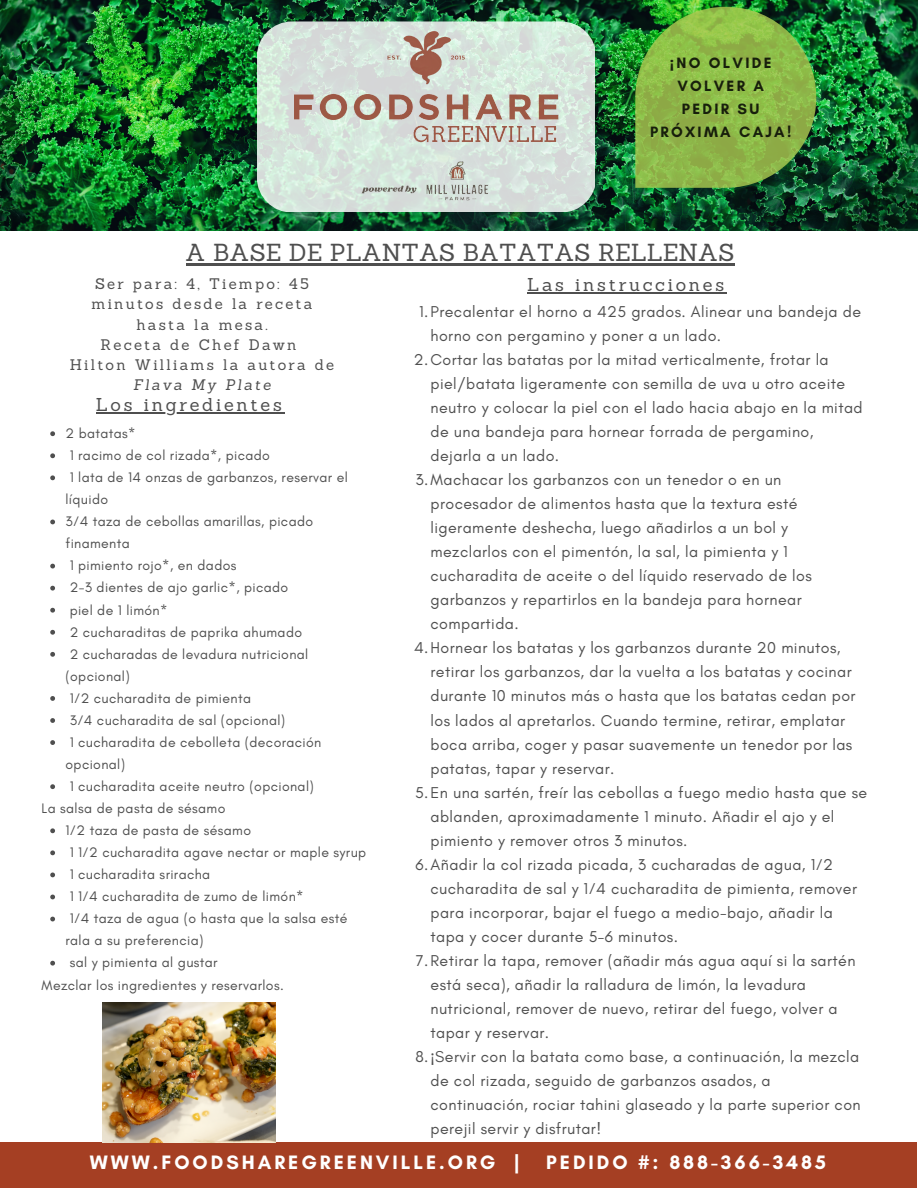
<style>
.page{position:relative;width:918px;height:1188px;background:#fff}
.page>*{position:absolute;margin:0;border:0;box-sizing:border-box;transform-origin:0 0}
.t1{font:24px "Sanchez";color:#4f4f4f}
.t2{font:700 19.8px "Glacial Indifference";letter-spacing:.15em;color:#fff}
.t3{font:18.15px "Sanchez";letter-spacing:.15em;color:#4f4f4f}
.t4{font:16.05px "Glacial Indifference";letter-spacing:.025em;color:#4f4f4f}
.t5{font:700 15.3px/22.8px "Glacial Indifference";letter-spacing:.15em;color:#000;text-align:center}
.t6{font:14.85px/20.2px "Sanchez";letter-spacing:.15em;color:#4f4f4f;text-align:center}
.t7{font:italic 14.85px "Sanchez";letter-spacing:.15em;color:#4f4f4f}
.t8{font:14.1px/22px "Glacial Indifference";letter-spacing:.025em;color:#4f4f4f}
.s1{font-family:"Noto Sans"}
</style>
<div class="page">
<div style="left:0;top:1142px;width:917px;height:46px;background:#a53f23"></div>
<img style="left:0;top:0;width:918px;height:231px">
<svg style="left:635px;top:7px;width:181px;height:181px;background:#7bab43"></svg>
<svg style="left:257px;top:21px;width:338px;height:191px;background:#d5e3da"></svg>
<img style="left:294px;top:31px;width:265px;height:172px">
<hr style="left:96px;top:412px;width:189px;height:1px;background:#4f4f4f">
<svg style="left:50px;top:431px;width:5px;height:5px"></svg>
<svg style="left:50px;top:453px;width:5px;height:5px"></svg>
<svg style="left:50px;top:475px;width:5px;height:5px"></svg>
<svg style="left:50px;top:520px;width:5px;height:4px"></svg>
<svg style="left:50px;top:564px;width:5px;height:4px"></svg>
<svg style="left:50px;top:586px;width:5px;height:5px"></svg>
<svg style="left:50px;top:608px;width:5px;height:5px"></svg>
<svg style="left:50px;top:630px;width:5px;height:5px"></svg>
<svg style="left:50px;top:652px;width:5px;height:5px"></svg>
<svg style="left:50px;top:696px;width:5px;height:5px"></svg>
<svg style="left:50px;top:718px;width:5px;height:5px"></svg>
<svg style="left:50px;top:740px;width:5px;height:5px"></svg>
<svg style="left:50px;top:784px;width:5px;height:5px"></svg>
<svg style="left:50px;top:828px;width:5px;height:5px"></svg>
<svg style="left:50px;top:850px;width:5px;height:5px"></svg>
<svg style="left:50px;top:873px;width:5px;height:4px"></svg>
<svg style="left:50px;top:895px;width:5px;height:4px"></svg>
<svg style="left:50px;top:917px;width:5px;height:4px"></svg>
<svg style="left:50px;top:961px;width:5px;height:5px"></svg>
<hr style="left:186px;top:264px;width:548px;height:2px;background:#4f4f4f">
<hr style="left:527px;top:292px;width:200px;height:1px;background:#4f4f4f">
<img style="left:103px;top:1002px;width:172px;height:141px">
<p class="t5" style="left:650px;top:52px;width:143px"><span class="s1">¡</span>NO OLVIDE<br>VOLVER A<br>PEDIR SU<br>PRÓXIMA CAJA!</p>
<h1 class="t1" style="left:186px;top:237px;width:550px">A BASE DE PLANTAS BATATAS RELLENAS</h1>
<p class="t6" style="left:70px;top:274px;width:266px">Ser para: 4, Tiempo: 45 minutos desde la receta hasta la mesa.<br>Receta de Chef Dawn<br>Hilton Williams la autora de</p>
<p class="t7" style="left:133px;top:375px;width:139px">Flava My Plate</p>
<p class="t3" style="left:527px;top:273px;width:199px">Las instrucciones</p>
<p class="t4" style="left:419px;top:302px;width:443px">1.Precalentar el horno a 425 grados. Alinear una bandeja de</p>
<p class="t4" style="left:431px;top:326px;width:292px">horno con pergamino y poner a un lado.</p>
<p class="t4" style="left:414px;top:350px;width:416px">2.Cortar las batatas por la mitad verticalmente, frotar la</p>
<p class="t4" style="left:431px;top:374px;width:416px">piel/batata ligeramente con semilla de uva u otro aceite</p>
<p class="t4" style="left:431px;top:398px;width:434px">neutro y colocar la piel con el lado hacia abajo en la mitad</p>
<p class="t4" style="left:431px;top:422px;width:385px">de una bandeja para hornear forrada de pergamino,</p>
<p class="t4" style="left:431px;top:446px;width:130px">dejarla a un lado.</p>
<p class="t4" style="left:416px;top:470px;width:367px">3.Machacar los garbanzos con un tenedor o en un</p>
<p class="t4" style="left:431px;top:494px;width:369px">procesador de alimentos hasta que la textura esté</p>
<p class="t4" style="left:431px;top:518px;width:359px">ligeramente deshecha, luego añadirlos a un bol y</p>
<p class="t4" style="left:431px;top:542px;width:359px">mezclarlos con el pimentón, la sal, la pimienta y 1</p>
<p class="t4" style="left:431px;top:566px;width:383px">cucharadita de aceite o del líquido reservado de los</p>
<p class="t4" style="left:431px;top:590px;width:373px">garbanzos y repartirlos en la bandeja para hornear</p>
<p class="t4" style="left:431px;top:614px;width:90px">compartida.</p>
<p class="t4" style="left:414px;top:638px;width:428px">4.Hornear los batatas y los garbanzos durante 20 minutos,</p>
<p class="t4" style="left:431px;top:662px;width:423px">retirar los garbanzos, dar la vuelta a los batatas y cocinar</p>
<p class="t4" style="left:431px;top:686px;width:427px">durante 10 minutos más o hasta que los batatas cedan por</p>
<p class="t4" style="left:431px;top:710px;width:416px">los lados al apretarlos. Cuando termine, retirar, emplatar</p>
<p class="t4" style="left:431px;top:734px;width:423px">boca arriba, coger y pasar suavemente un tenedor por las</p>
<p class="t4" style="left:431px;top:758px;width:185px">patatas, tapar y reservar.</p>
<p class="t4" style="left:415px;top:782px;width:454px">5.En una sartén, freír las cebollas a fuego medio hasta que se</p>
<p class="t4" style="left:431px;top:806px;width:405px">ablanden, aproximadamente 1 minuto. Añadir el ajo y el</p>
<p class="t4" style="left:431px;top:830px;width:258px">pimiento y remover otros 3 minutos.</p>
<p class="t4" style="left:416px;top:854px;width:419px">6.Añadir la col rizada picada, 3 cucharadas de agua, 1⁄2</p>
<p class="t4" style="left:431px;top:878px;width:428px">cucharadita de sal y 1⁄4 cucharadita de pimienta, remover</p>
<p class="t4" style="left:431px;top:902px;width:404px">para incorporar, bajar el fuego a medio-bajo, añadir la</p>
<p class="t4" style="left:431px;top:926px;width:249px">tapa y cocer durante 5-6 minutos.</p>
<p class="t4" style="left:416px;top:950px;width:441px">7.Retirar la tapa, remover (añadir más agua aquí si la sartén</p>
<p class="t4" style="left:431px;top:974px;width:377px">está seca), añadir la ralladura de limón, la levadura</p>
<p class="t4" style="left:431px;top:998px;width:409px">nutricional, remover de nuevo, retirar del fuego, volver a</p>
<p class="t4" style="left:431px;top:1022px;width:120px">tapar y reservar.</p>
<p class="t4" style="left:415px;top:1046px;width:445px">8.<span class="s1">¡</span>Servir con la batata como base, a continuación, la mezcla</p>
<p class="t4" style="left:431px;top:1070px;width:342px">de col rizada, seguido de garbanzos asados, a</p>
<p class="t4" style="left:431px;top:1094px;width:432px">continuación, rociar tahini glaseado y la parte superior con</p>
<p class="t4" style="left:431px;top:1118px;width:172px">perejil servir y disfrutar!</p>
<p class="t3" style="left:96px;top:393px;width:188px">Los ingredientes</p>
<p class="t8" style="left:66px;top:422px;width:284px">2 batatas*<br>1 racimo de col rizada*, picado<br>1 lata de 14 onzas de garbanzos, reservar el líquido<br>3⁄4 taza de cebollas amarillas, picado finamenta<br>1 pimiento rojo*, en dados<br>2-3 dientes de ajo garlic*, picado<br>piel de 1 limón*<br>2 cucharaditas de paprika ahumado<br>2 cucharadas de levadura nutricional (opcional)<br>1⁄2 cucharadita de pimienta<br>3⁄4 cucharadita de sal (opcional)<br>1 cucharadita de cebolleta (decoración opcional)<br>1 cucharadita aceite neutro (opcional)</p>
<p class="t8" style="left:66px;top:819px;width:302px">1⁄2 taza de pasta de sésamo<br>1 1⁄2 cucharadita agave nectar or maple syrup<br>1 cucharadita sriracha<br>1 1⁄4 cucharadita de zumo de limón*<br>1⁄4 taza de agua (o hasta que la salsa esté rala a su preferencia)<br>sal y pimienta al gustar</p>
<p class="t8" style="left:42px;top:797px;width:185px">La salsa de pasta de sésamo</p>
<p class="t8" style="left:42px;top:974px;width:244px">Mezclar los ingredientes y reservarlos.</p>
<p class="t2" style="left:90px;top:1150px;width:431px">WWW.FOODSHAREGREENVILLE.ORG |</p>
<p class="t2" style="left:546px;top:1150px;width:281px">PEDIDO #: 888-366-3485</p>
</div>
